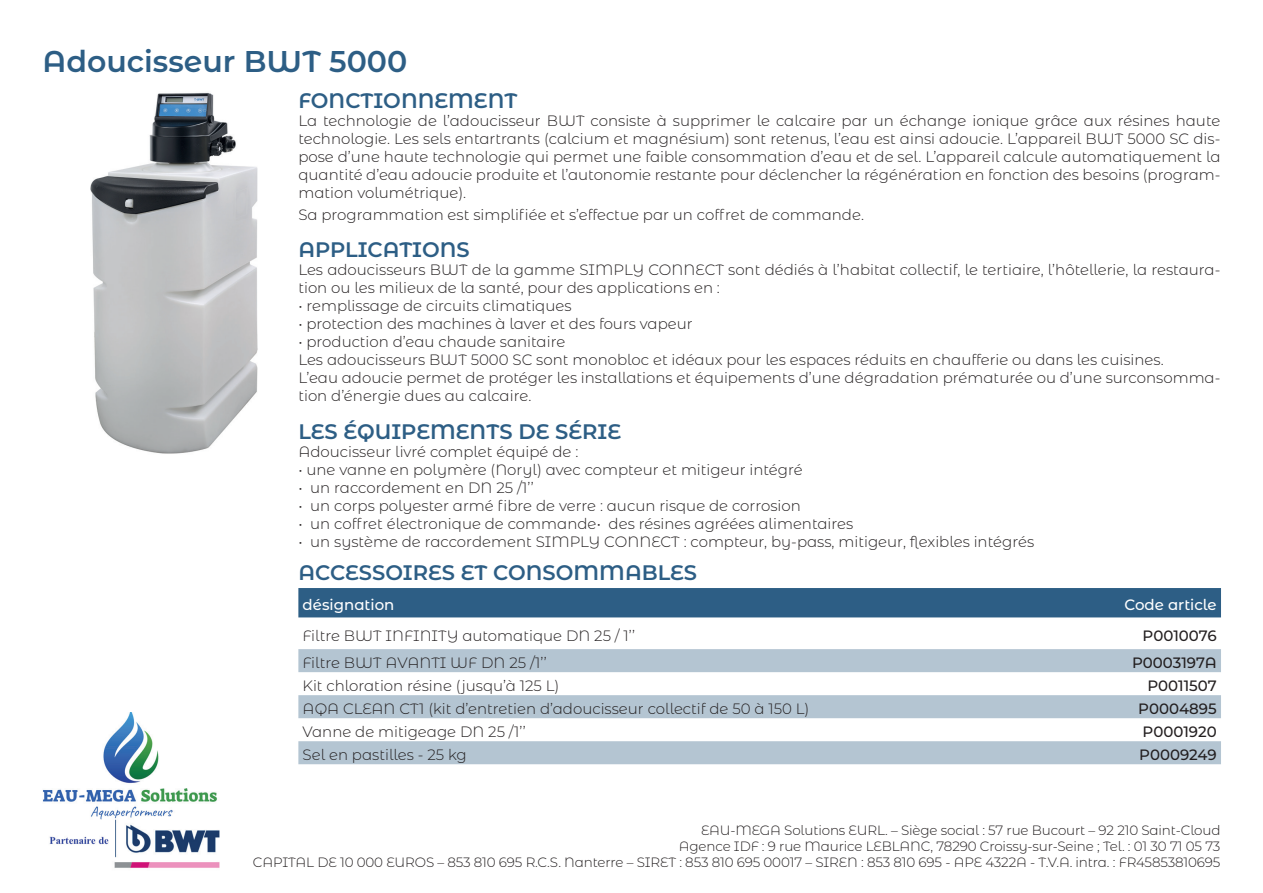
<style>
.page{position:relative;width:1263px;height:893px;background:#fff}
.page>*{position:absolute;margin:0;border:0;box-sizing:border-box;transform-origin:0 0}
.t1{font:600 30px "Montserrat Alternates";color:#2d5e85}
.t2{font:600 21px "Montserrat Alternates";color:#2d5e85}
.t3{font:300 15px/18px "Montserrat Alternates";color:#231f20}
.t4{font:500 15px "Montserrat Alternates";color:#231f20}
.t5{font:500 15px "Montserrat Alternates";color:#fff}
.t6{font:300 13.5px/16.2px "Montserrat Alternates";letter-spacing:-.01em;color:#231f20;text-align:right}
</style>
<div class="page">
<img style="left:42px;top:712px;width:178px;height:156px">
<img style="left:90px;top:92px;width:168px;height:362px">
<div style="left:298px;top:588px;width:923px;height:29px;background:#2d5e85"></div>
<svg style="left:298px;top:649px;width:923px;height:115px;fill:#b4c5d2"></svg>
<h1 class="t1" style="left:43px;top:40px;width:366px">Adoucisseur BWT 5000</h1>
<h2 class="t2" style="left:298px;top:86px;width:221px">FONCTIONNEMENT</h2>
<p class="t3" style="left:298px;top:111px;width:924px;text-align:justify">La technologie de l’adoucisseur BWT consiste à supprimer le calcaire par un échange ionique grâce aux résines haute technologie. Les sels entartrants (calcium et magnésium) sont retenus, l’eau est ainsi adoucie. L’appareil BWT 5000 SC dis&shy;pose d’une haute technologie qui permet une faible consommation d’eau et de sel. L’appareil calcule automatiquement la quantité d’eau adoucie produite et l’autonomie restante pour déclencher la régénération en fonction des besoins (program&shy;mation volumétrique).</p>
<p class="t3" style="left:298px;top:205px;width:567px">Sa programmation est simplifiée et s’effectue par un coffret de commande.</p>
<h2 class="t2" style="left:298px;top:235px;width:173px">APPLICATIONS</h2>
<p class="t3" style="left:298px;top:260px;width:923px">Les adoucisseurs BWT de la gamme SIMPLY CONNECT sont dédiés à l’habitat collectif, le tertiaire, l’hôtellerie, la restaura&shy;tion ou les milieux de la santé, pour des applications en :</p>
<p class="t3" style="left:298px;top:296px;width:275px">• remplissage de circuits climatiques</p>
<p class="t3" style="left:298px;top:314px;width:396px">• protection des machines à laver et des fours vapeur</p>
<p class="t3" style="left:298px;top:332px;width:923px">• production d’eau chaude sanitaire<br>Les adoucisseurs BWT 5000 SC sont monobloc et idéaux pour les espaces réduits en chaufferie ou dans les cuisines.<br>L’eau adoucie permet de protéger les installations et équipements d’une dégradation prématurée ou d’une surconsomma&shy;tion d’énergie dues au calcaire.</p>
<h2 class="t2" style="left:298px;top:416px;width:324px">LES ÉQUIPEMENTS DE SÉRIE</h2>
<p class="t3" style="left:298px;top:442px;width:281px">Adoucisseur livré complet équipé de :</p>
<p class="t3" style="left:298px;top:460px;width:506px">• une vanne en polymère (Noryl) avec compteur et mitigeur intégré</p>
<p class="t3" style="left:298px;top:478px;width:237px">• un raccordement en DN 25 /1’’</p>
<p class="t3" style="left:298px;top:496px;width:504px">• un corps polyester armé fibre de verre : aucun risque de corrosion</p>
<p class="t3" style="left:298px;top:514px;width:556px">• un coffret électronique de commande• des résines agréées alimentaires</p>
<p class="t3" style="left:298px;top:532px;width:737px">• un système de raccordement SIMPLY CONNECT : compteur, by-pass, mitigeur, flexibles intégrés</p>
<h2 class="t2" style="left:298px;top:558px;width:400px">ACCESSOIRES ET CONSOMMABLES</h2>
<p class="t5" style="left:303px;top:594px;width:93px">désignation</p>
<p class="t5" style="left:1124px;top:594px;width:94px">Code article</p>
<p class="t3" style="left:303px;top:626px;width:334px">Filtre BWT INFINITY automatique DN 25 / 1’’</p>
<p class="t4" style="left:1142px;top:625px;width:76px">P0010076</p>
<p class="t3" style="left:303px;top:653px;width:246px">Filtre BWT AVANTI WF DN 25 /1’’</p>
<p class="t4" style="left:1132px;top:652px;width:86px">P0003197A</p>
<p class="t3" style="left:303px;top:676px;width:258px">Kit chloration résine (jusqu’à 125 L)</p>
<p class="t4" style="left:1147px;top:675px;width:71px">P0011507</p>
<p class="t3" style="left:303px;top:699px;width:508px">AQA CLEAN CT1 (kit d’entretien d’adoucisseur collectif de 50 à 150 L)</p>
<p class="t4" style="left:1138px;top:698px;width:80px">P0004895</p>
<p class="t3" style="left:303px;top:722px;width:225px">Vanne de mitigeage DN 25 /1’’</p>
<p class="t4" style="left:1142px;top:721px;width:76px">P0001920</p>
<p class="t3" style="left:303px;top:745px;width:166px">Sel en pastilles - 25 kg</p>
<p class="t4" style="left:1139px;top:744px;width:79px">P0009249</p>
<p class="t6" style="left:253px;top:822px;width:969px">EAU-MEGA Solutions EURL. – Siège social : 57 rue Bucourt – 92 210 Saint-Cloud<br>Agence IDF : 9 rue Maurice LEBLANC, 78290 Croissy-sur-Seine ; Tel. : 01 30 71 05 73<br>CAPITAL DE 10 000 EUROS – 853 810 695 R.C.S. Nanterre – SIRET : 853 810 695 00017 – SIREN : 853 810 695 - APE 4322A - T.V.A. intra. : FR45853810695</p>
</div>
